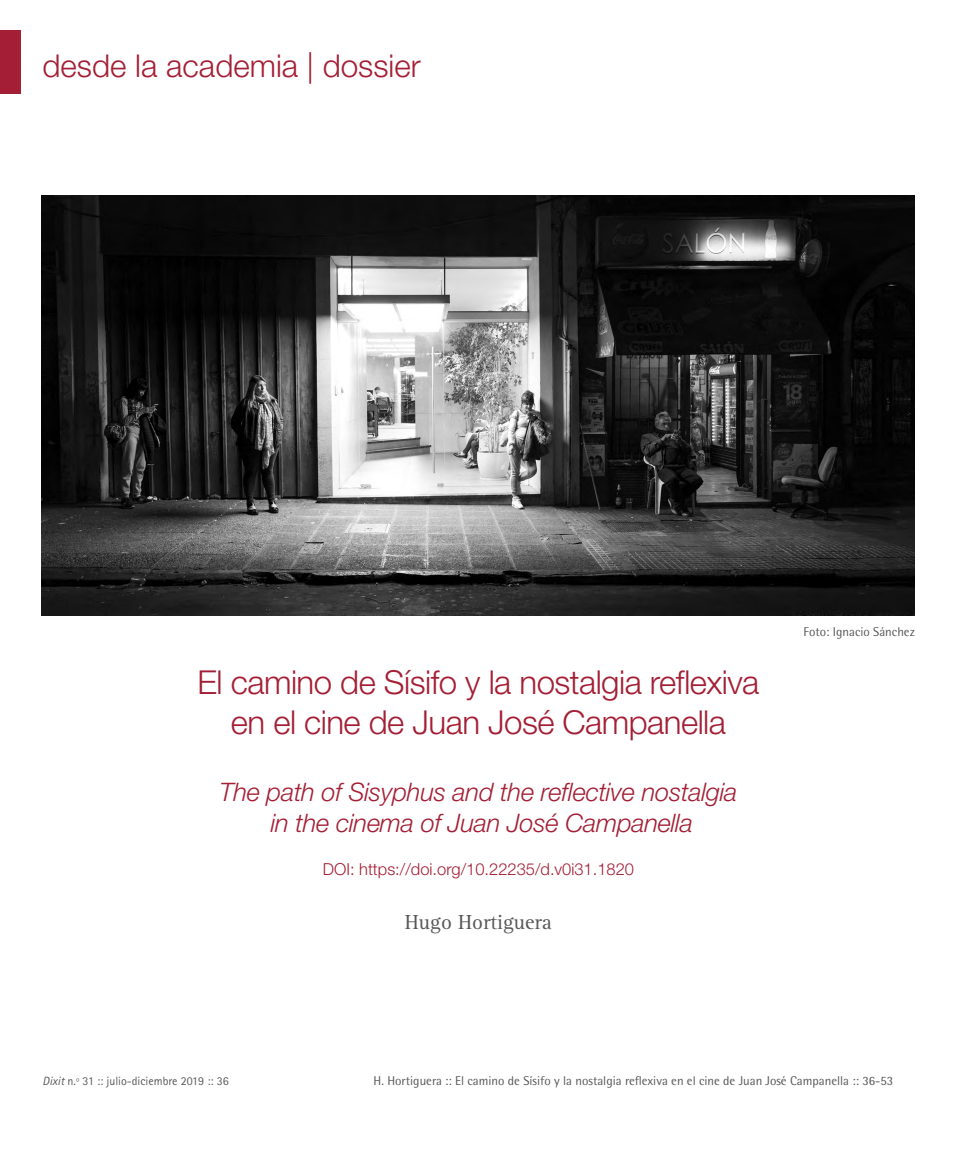
<style>
.page{position:relative;width:957px;height:1149px;background:#fff}
.page>*{position:absolute;margin:0;border:0;box-sizing:border-box;transform-origin:0 0}
.t1{font:300 33px/39.6px "Helvetica Neue LT Std";letter-spacing:-.015em;color:#a41f35;text-align:center}
.t2{font:300 31.5px "Helvetica Neue LT Std";color:#a41f35}
.t3{font:italic 300 25.5px/30.6px "Helvetica Neue LT Std";letter-spacing:-.01em;color:#a41f35;text-align:center}
.t4{font:21px "Rotis Serif Std";color:#575756}
.t5{font:300 16.5px "Helvetica Neue LT Std";color:#a41f35}
.t6{font:12.75px "Rotis Semi Sans Std";color:#575756}
.t7{font:12px "Rotis Sans Serif Std";color:#575756}
.s1{font-style:italic}
</style>
<div class="page">
<div style="left:0;top:30px;width:21px;height:64px;background:#a41f35"></div>
<img style="left:41px;top:195px;width:874px;height:420px">
<h2 class="t2" style="left:43px;top:47px;width:380px">desde la academia | dossier</h2>
<h1 class="t1" style="left:198px;top:661px;width:563px">El camino de Sísifo y la nostalgia reflexiva en el cine de Juan José Campanella</h1>
<h3 class="t3" style="left:219px;top:776px;width:519px">The path of Sisyphus and the reflective nostalgia in the cinema of Juan José Campanella</h3>
<p class="t5" style="left:323px;top:858px;width:313px">DOI: https://doi.org/10.22235/d.v0i31.1820</p>
<h3 class="t4" style="left:405px;top:909px;width:149px">Hugo Hortiguera</h3>
<p class="t6" style="left:803px;top:623px;width:113px">Foto: Ignacio Sánchez</p>
<p class="t7" style="left:43px;top:1073px;width:188px"><span class="s1">Dixit</span> n.º 31 :: julio-diciembre 2019 :: 36</p>
<p class="t6" style="left:374px;top:1072px;width:521px">H. Hortiguera :: El camino de Sísifo y la nostalgia reflexiva en el cine de Juan José Campanella :: 36-53</p>
</div>
